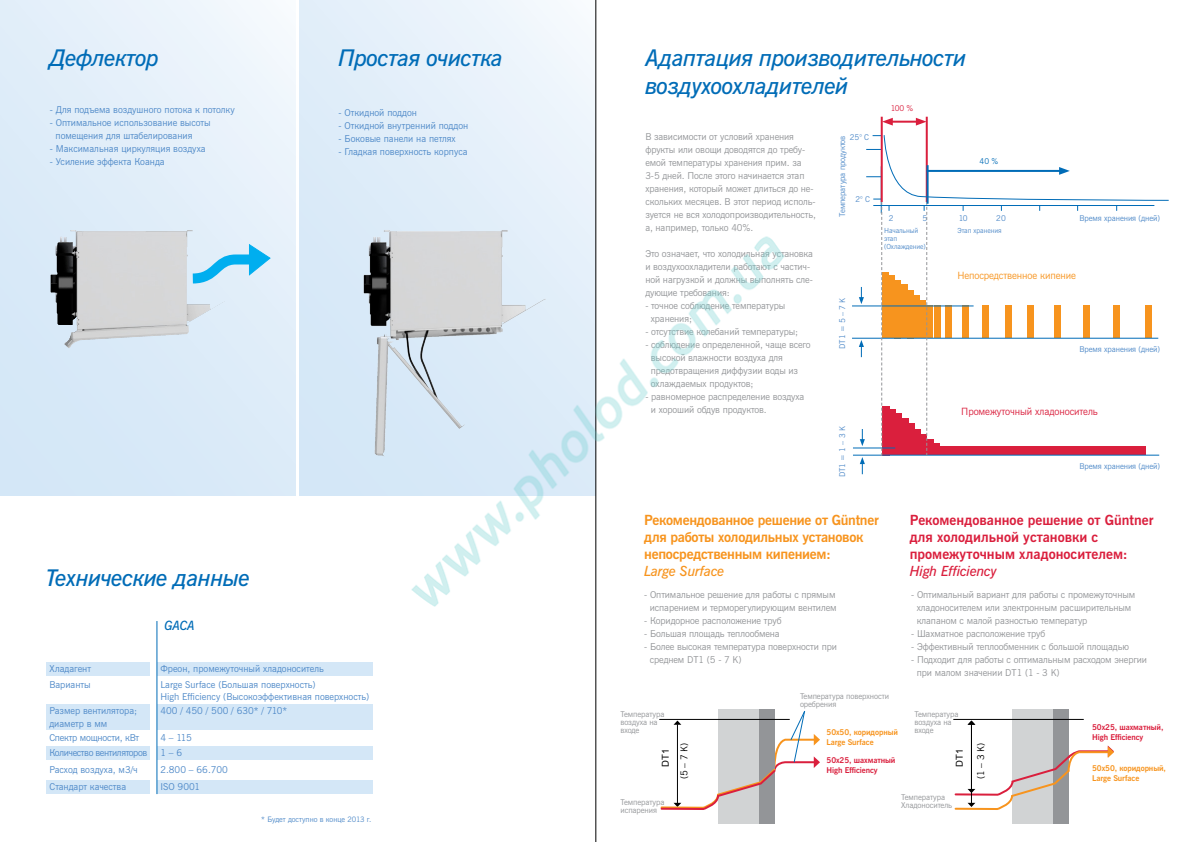
<style>
.page{position:relative;width:1191px;height:842px;background:#fff}
.page>*{position:absolute;margin:0;border:0;box-sizing:border-box;transform-origin:0 0}
.t1{font:italic 23px/27.9px "News Gothic Dm BT";letter-spacing:-.02em;color:#006cb7}
.t2{font:14px/17px "News Gothic Bd BT";letter-spacing:-.02em;color:#f7941e}
.t3{font:14px/17px "News Gothic Bd BT";color:#da1f3d}
.t4{font:italic 14px "News Gothic Dm BT";letter-spacing:-.02em;color:#da1f3d}
.t5{font:italic 14px "News Gothic Dm BT";letter-spacing:-.02em;color:#f7941e}
.t6{font:italic 12.8px "News Gothic Dm BT";color:#006cb7}
.t7{font:10px "News Gothic BT";letter-spacing:-.01em;color:#da1f3d}
.t8{font:10px "News Gothic BT";letter-spacing:-.01em;color:#f7941e}
.t9{font:9.5px/13px "News Gothic BT";letter-spacing:-.01em;color:#939598}
.t10{font:9.5px/13px "News Gothic BT";color:#4e89c8}
.t11{font:9.5px "News Gothic BT";letter-spacing:-.04em;color:#4e89c8}
.t12{font:9.5px "News Gothic BT";letter-spacing:-.02em;color:#4e89c8}
.t13{font:9.5px "News Gothic BT";color:#000}
.t14{font:9.5px "Arial";color:#000}
.t15{font:8px/8px "News Gothic BT";letter-spacing:-.01em;color:#939598}
.t16{font:8px "News Gothic BT";letter-spacing:-.01em;color:#4e89c8}
.t17{font:8px/10px "News Gothic Bd BT";letter-spacing:-.01em;color:#da1f3d}
.t18{font:8px/10px "News Gothic Bd BT";letter-spacing:-.01em;color:#f7941e}
.t19{font:8px "News Gothic BT";color:#da1f3d}
.t20{font:8px "News Gothic BT";color:#006cb7}
.t21{font:7.5px "News Gothic BT";color:#4e89c8}
.t22{font:7px/8px "News Gothic BT";letter-spacing:-.01em;color:#4e89c8}
</style>
<div class="page">
<div style="left:300px;top:0;width:295px;height:495px;background:linear-gradient(to right,#d9e9f8,#f4f8fd)"></div>
<div style="left:0;top:0;width:296px;height:495px;background:linear-gradient(to right,#d9e9f8,#e7f1fa)"></div>
<div style="left:157px;top:704px;width:215px;height:25px;background:#d4e7f7"></div>
<div style="left:46px;top:704px;width:104px;height:25px;background:#d4e7f7"></div>
<div style="left:157px;top:746px;width:215px;height:14px;background:#d4e7f7"></div>
<div style="left:46px;top:746px;width:104px;height:14px;background:#d4e7f7"></div>
<div style="left:157px;top:662px;width:215px;height:13px;background:#d4e7f7"></div>
<div style="left:157px;top:780px;width:215px;height:14px;background:#d4e7f7"></div>
<div style="left:46px;top:662px;width:104px;height:13px;background:#d4e7f7"></div>
<div style="left:46px;top:780px;width:104px;height:14px;background:#d4e7f7"></div>
<hr style="left:157px;top:621px;width:1px;height:173px;background:#006cb7">
<img style="left:347px;top:215px;width:45px;height:247px">
<img style="left:50px;top:230px;width:137px;height:118px">
<div style="left:718px;top:709px;width:41px;height:114px;background:#d1d3d4"></div>
<div style="left:759px;top:709px;width:16px;height:114px;background:#939598"></div>
<svg style="left:659px;top:711px;width:161px;height:99px"></svg>
<div style="left:1012px;top:709px;width:41px;height:114px;background:#d1d3d4"></div>
<div style="left:1053px;top:709px;width:16px;height:114px;background:#939598"></div>
<hr style="left:953px;top:719px;width:130px;height:1px;background:#000">
<hr style="left:971px;top:724px;width:1px;height:65px;background:#000">
<svg style="left:967px;top:720px;width:8px;height:5px"></svg>
<svg style="left:954px;top:745px;width:160px;height:65px"></svg>
<hr style="left:852px;top:305px;width:121px;height:1px;background:#006cb7">
<hr style="left:852px;top:338px;width:306px;height:1px;background:#006cb7">
<hr style="left:853px;top:447px;width:42px;height:1px;background:#006cb7">
<hr style="left:853px;top:455px;width:306px;height:1px;background:#006cb7">
<hr style="left:880px;top:117px;width:2px;height:85px;background:#da1f3d">
<hr style="left:925px;top:117px;width:2px;height:85px;background:#da1f3d">
<hr style="left:889px;top:121px;width:30px;height:2px;background:#da1f3d">
<svg style="left:916px;top:118px;width:10px;height:8px"></svg>
<svg style="left:882px;top:118px;width:10px;height:8px"></svg>
<svg style="left:859px;top:134px;width:310px;height:340px"></svg>
<svg style="left:183px;top:243px;width:89px;height:45px"></svg>
<hr style="left:595px;top:0;width:1px;height:842px;background:#000">
<img style="left:392px;top:151px;width:393px;height:539px">
<h1 class="t1" style="left:50px;top:45px;width:111px">Дефлектор</h1>
<h1 class="t1" style="left:339px;top:45px;width:166px">Простая очистка</h1>
<h1 class="t1" style="left:645px;top:45px;width:323px">Адаптация производительности воздухоохладителей</h1>
<p class="t10" style="left:50px;top:103px;width:186px">- Для подъема воздушного потока к потолку</p>
<p class="t10" style="left:56px;top:116px;width:157px;text-indent:-6px">- Оптимальное использование высоты помещения для штабелирования</p>
<p class="t10" style="left:50px;top:142px;width:157px">- Максимальная циркуляция воздуха</p>
<p class="t10" style="left:50px;top:155px;width:116px">- Усиление эффекта Коанда</p>
<p class="t10" style="left:339px;top:106px;width:80px">- Откидной поддон</p>
<p class="t10" style="left:339px;top:119px;width:131px">- Откидной внутренний поддон</p>
<p class="t10" style="left:339px;top:132px;width:119px">- Боковые панели на петлях</p>
<p class="t10" style="left:339px;top:145px;width:130px">- Гладкая поверхность корпуса</p>
<h1 class="t1" style="left:46px;top:564px;width:205px">Технические данные</h1>
<h3 class="t6" style="left:164px;top:617px;width:32px">GACA</h3>
<p class="t10" style="left:50px;top:662px;width:43px">Хладагент</p>
<p class="t10" style="left:160px;top:662px;width:165px">Фреон, промежуточный хладоноситель</p>
<p class="t10" style="left:49px;top:678px;width:43px">Варианты</p>
<p class="t10" style="left:49px;top:704px;width:89px">Размер вентилятора; диаметр в мм</p>
<p class="t12" style="left:49px;top:731px;width:91px">Спектр мощности, кВт</p>
<p class="t10" style="left:160px;top:679px;width:210px;line-height:12px">Large Surface (Большая поверхность)<br>High Efficiency (Высокоэффективная поверхность)</p>
<p class="t10" style="left:160px;top:704px;width:128px">400 / 450 / 500 / 630* / 710*</p>
<p class="t10" style="left:160px;top:731px;width:33px">4 – 115</p>
<p class="t11" style="left:49px;top:747px;width:99px">Количество вентиляторов</p>
<p class="t10" style="left:160px;top:747px;width:23px">1 – 6</p>
<p class="t10" style="left:49px;top:763px;width:90px">Расход воздуха, м3/ч</p>
<p class="t10" style="left:160px;top:763px;width:69px">2.800 – 66.700</p>
<p class="t10" style="left:50px;top:780px;width:78px">Стандарт качества</p>
<p class="t10" style="left:160px;top:780px;width:41px">ISO 9001</p>
<p class="t21" style="left:261px;top:815px;width:112px">* Будет доступно в конце 2013 г.</p>
<p class="t9" style="left:645px;top:130px;width:172px">В зависимости от условий хранения фрукты или овощи доводятся до требу&shy;емой температуры хранения прим. за 3-5 дней. После этого начинается этап хранения, который может длиться до не&shy;скольких месяцев. В этот период исполь&shy;зуется не вся холодопроизводительность, а, например, только 40%.</p>
<p class="t9" style="left:645px;top:247px;width:169px">Это означает, что холодильная установка и воздухоохладители работают с частич&shy;ной нагрузкой и должны выполнять сле&shy;дующие требования:</p>
<p class="t9" style="left:651px;top:299px;width:136px;text-indent:-6px">- точное соблюдение температуры хранения;</p>
<p class="t9" style="left:645px;top:325px;width:154px">- отсутствие колебаний температуры;</p>
<p class="t9" style="left:651px;top:338px;width:161px;text-indent:-6px">- соблюдение определенной, чаще всего высокой влажности воздуха для предотвращения диффузии воды из охлаждаемых продуктов;</p>
<p class="t9" style="left:651px;top:390px;width:155px;text-indent:-6px">- равномерное распределение воздуха и хороший обдув продуктов.</p>
<p class="t16" style="left:850px;top:131px;width:21px">25° C</p>
<p class="t16" style="left:837px;top:216px;width:82px;rotate:-90deg">Температура продуктов</p>
<p class="t16" style="left:855px;top:194px;width:16px">2° C</p>
<p class="t16" style="left:837px;top:349px;width:52px;rotate:-90deg">DT1 = 5 – 7 K</p>
<p class="t19" style="left:890px;top:103px;width:24px">100 %</p>
<p class="t20" style="left:979px;top:156px;width:20px">40 %</p>
<p class="t16" style="left:889px;top:213px;width:6px">2</p>
<p class="t16" style="left:922px;top:213px;width:6px">5</p>
<p class="t16" style="left:958px;top:213px;width:10px">10</p>
<p class="t16" style="left:996px;top:213px;width:11px">20</p>
<p class="t22" style="left:884px;top:227px;width:43px">Начальный этап (Охлаждение)</p>
<p class="t22" style="left:957px;top:227px;width:46px">Этап хранения</p>
<p class="t16" style="left:1079px;top:213px;width:82px">Время хранения (дней)</p>
<p class="t8" style="left:957px;top:269px;width:120px">Непосредственное кипение</p>
<p class="t16" style="left:1079px;top:344px;width:82px">Время хранения (дней)</p>
<p class="t7" style="left:961px;top:405px;width:138px">Промежуточный хладоноситель</p>
<p class="t16" style="left:837px;top:477px;width:52px;rotate:-90deg">DT1 = 1 – 3 K</p>
<h2 class="t2" style="left:644px;top:512px;width:236px">Рекомендованное решение от Güntner для работы холодильных установок непосредственным кипением:</h2>
<h2 class="t5" style="left:644px;top:562px;width:82px">Large Surface</h2>
<p class="t9" style="left:644px;top:589px;width:194px;text-align:center">- Оптимальное решение для работы с прямым испарением и терморегулирующим вентилем</p>
<p class="t9" style="left:644px;top:615px;width:139px">- Коридорное расположение труб</p>
<p class="t9" style="left:644px;top:628px;width:137px">- Большая площадь теплообмена</p>
<p class="t9" style="left:650px;top:641px;width:189px;text-indent:-6px">- Более высокая температура поверхности при среднем DT1 (5 - 7 K)</p>
<p class="t15" style="left:800px;top:692px;width:91px">Температура поверхности оребрения</p>
<p class="t16" style="left:1079px;top:461px;width:82px">Время хранения (дней)</p>
<h2 class="t3" style="left:909px;top:512px;width:245px">Рекомендованное решение от Güntner для холодильной установки с промежуточным хладоносителем:</h2>
<h2 class="t4" style="left:909px;top:562px;width:89px">High Efficiency</h2>
<p class="t9" style="left:916px;top:589px;width:220px;text-indent:-6px">- Оптимальный вариант для работы с промежуточным хладоносителем или электронным расширительным клапаном с малой разностью температур</p>
<p class="t9" style="left:911px;top:628px;width:136px">- Шахматное расположение труб</p>
<p class="t9" style="left:911px;top:641px;width:219px">- Эффективный теплообменник с большой площадью</p>
<p class="t9" style="left:916px;top:654px;width:232px;text-indent:-6px">- Подходит для работы с оптимальным расходом энергии при малом значении DT1 (1 - 3 K)</p>
<p class="t15" style="left:620px;top:710px;width:45px">Температура воздуха на входе</p>
<p class="t15" style="left:914px;top:710px;width:45px">Температура воздуха на входе</p>
<p class="t18" style="left:826px;top:727px;width:73px">50x50, коридорный<br>Large Surface</p>
<p class="t14" style="left:659px;top:767px;width:19px;rotate:-90deg">DT1</p>
<p class="t13" style="left:678px;top:779px;width:38px;rotate:-90deg">(5 – 7 K)</p>
<p class="t13" style="left:974px;top:779px;width:38px;rotate:-90deg">(1 – 3 K)</p>
<p class="t14" style="left:953px;top:767px;width:19px;rotate:-90deg">DT1</p>
<p class="t17" style="left:826px;top:755px;width:70px">50x25, шахматный<br>High Efficiency</p>
<p class="t15" style="left:620px;top:798px;width:45px">Температура испарения</p>
<p class="t15" style="left:901px;top:793px;width:53px">Температура<br>Хладоноситель</p>
<p class="t17" style="left:1092px;top:722px;width:73px">50x25, шахматный,<br>High Efficiency</p>
<p class="t18" style="left:1092px;top:763px;width:75px">50x50, коридорный,<br>Large Surface</p>
</div>
